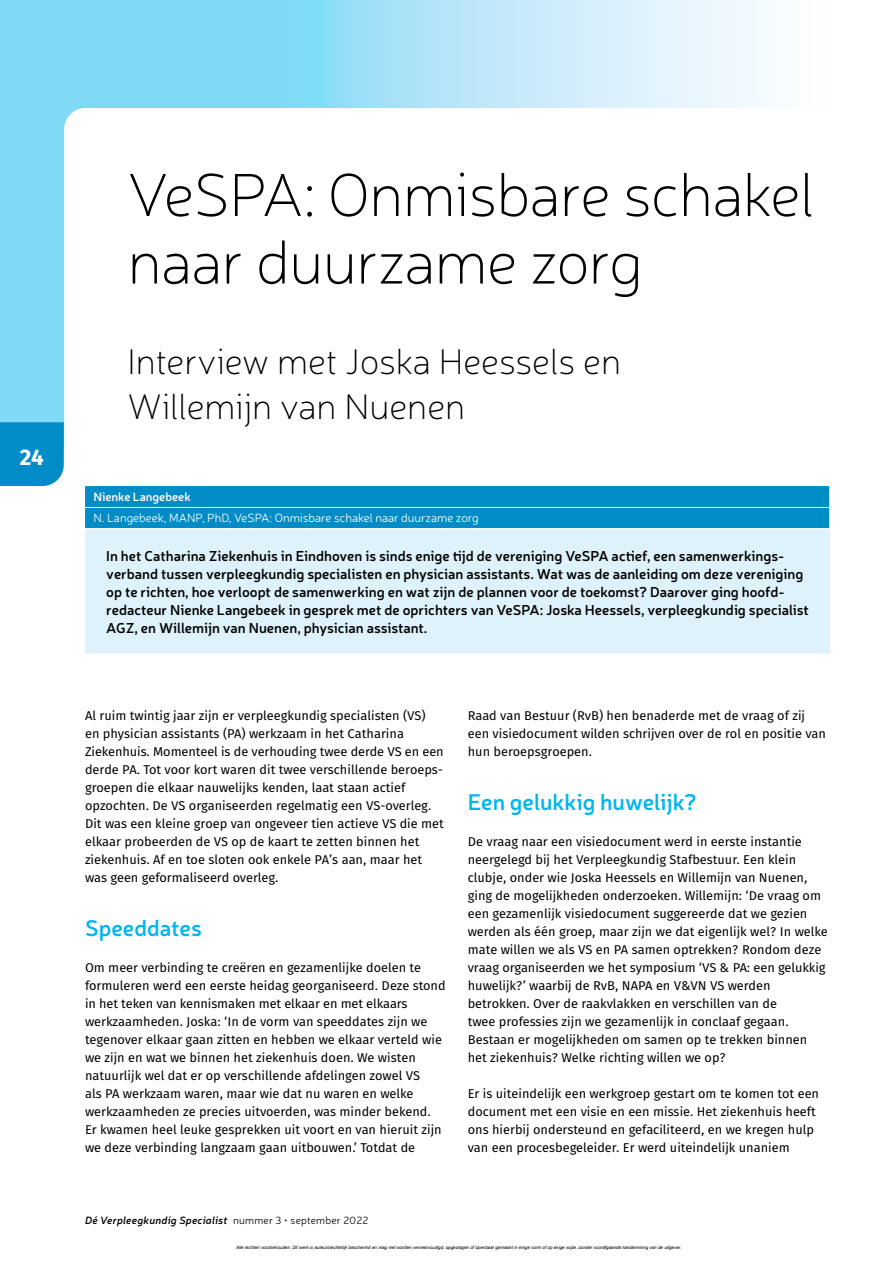
<style>
.page{position:relative;width:893px;height:1263px;background:#fff}
.page>*{position:absolute;margin:0;border:0;box-sizing:border-box;transform-origin:0 0}
.t1{font:100 61.5px/67.5px "Neris";letter-spacing:-.01em;color:#000}
.t2{font:100 36px/45px "Neris";color:#000}
.t3{font:600 22.5px "Neris";color:#00b6ee}
.t4{font:700 22.5px "Fira Sans OT";color:#fff}
.t5{font:600 14.25px/18px "Neris";color:#000}
.t6{font:12.75px/18px "Fira Sans OT";color:#000}
.t7{font:300 12px "Neris";color:#fff}
.t8{font:600 12px "Neris";color:#fff}
.t9{font:italic 600 10.5px "Neris";letter-spacing:.02em;color:#000}
.t10{font:italic 4.5px "Arial";color:#000}
.s1{font-weight:300;font-style:normal}
</style>
<div class="page">
<svg style="left:0;top:0;width:764px;height:422px;background:#a1e2f8"></svg>
<div style="left:0;top:422px;width:64px;height:64px;background:#008cc7"></div>
<svg style="left:64px;top:108px;width:766px;height:423px"></svg>
<div style="left:85px;top:486px;width:744px;height:42px;background:#008cc7"></div>
<div style="left:85px;top:529px;width:744px;height:125px;background:#def2fc"></div>
<hr style="left:85px;top:507px;width:744px;height:1px;background:#fff">
<hr style="left:85px;top:528px;width:744px;height:1px;background:#fff">
<h3 class="t4" style="left:20px;top:441px;width:25px">24</h3>
<h1 class="t1" style="left:128px;top:160px;width:689px">VeSPA: Onmisbare schakel naar duurzame zorg</h1>
<h2 class="t2" style="left:128px;top:338px;width:495px">Interview met Joska Heessels en<br>Willemijn van Nuenen</h2>
<p class="t8" style="left:94px;top:488px;width:99px">Nienke Langebeek</p>
<p class="t7" style="left:94px;top:510px;width:387px">N. Langebeek, MANP, PhD, VeSPA: Onmisbare schakel naar duurzame zorg</p>
<p class="t5" style="left:106px;top:546px;width:704px">In het Catharina Ziekenhuis in Eindhoven is sinds enige tijd de vereniging VeSPA actief, een samenwerkings&shy;verband tussen verpleegkundig specialisten en physician assistants. Wat was de aanleiding om deze vereniging op te richten, hoe verloopt de samenwerking en wat zijn de plannen voor de toekomst? Daarover ging hoofd&shy;redacteur Nienke Langebeek in gesprek met de oprichters van VeSPA: Joska Heessels, verpleegkundig specialist AGZ, en Willemijn van Nuenen, physician assistant.</p>
<p class="t6" style="left:85px;top:707px;width:360px">Al ruim twintig jaar zijn er verpleegkundig specialisten (VS)<br>en physician assistants (PA) werkzaam in het Catharina Ziekenhuis. Momenteel is de verhouding twee derde VS en een derde PA. Tot voor kort waren dit twee verschillende beroeps&shy;groepen die elkaar nauwelijks kenden, laat staan actief opzochten. De VS organiseerden regelmatig een VS-overleg.<br>Dit was een kleine groep van ongeveer tien actieve VS die met elkaar probeerden de VS op de kaart te zetten binnen het ziekenhuis. Af en toe sloten ook enkele PA’s aan, maar het was geen geformaliseerd overleg.</p>
<h3 class="t3" style="left:85px;top:913px;width:118px">Speeddates</h3>
<p class="t6" style="left:85px;top:959px;width:362px">Om meer verbinding te creëren en gezamenlijke doelen te formuleren werd een eerste heidag georganiseerd. Deze stond in het teken van kennismaken met elkaar en met elkaars werkzaamheden. Joska: ‘In de vorm van speeddates zijn we tegenover elkaar gaan zitten en hebben we elkaar verteld wie we zijn en wat we binnen het ziekenhuis doen. We wisten natuurlijk wel dat er op verschillende afdelingen zowel VS<br>als PA werkzaam waren, maar wie dat nu waren en welke werkzaamheden ze precies uitvoerden, was minder bekend.<br>Er kwamen heel leuke gesprekken uit voort en van hieruit zijn we deze verbinding langzaam gaan uitbouwen.’ Totdat de</p>
<p class="t6" style="left:468px;top:708px;width:360px">Raad van Bestuur (RvB) hen benaderde met de vraag of zij een visiedocument wilden schrijven over de rol en positie van hun beroepsgroepen.</p>
<h3 class="t3" style="left:468px;top:787px;width:231px">Een gelukkig huwelijk?</h3>
<p class="t6" style="left:468px;top:833px;width:362px">De vraag naar een visiedocument werd in eerste instantie neergelegd bij het Verpleegkundig Stafbestuur. Een klein clubje, onder wie Joska Heessels en Willemijn van Nuenen, ging de mogelijkheden onderzoeken. Willemijn: ‘De vraag om een gezamenlijk visiedocument suggereerde dat we gezien werden als één groep, maar zijn we dat eigenlijk wel? In welke mate willen we als VS en PA samen optrekken? Rondom deze vraag organiseerden we het symposium ‘VS &amp; PA: een gelukkig huwelijk?’ waarbij de RvB, NAPA en V&amp;VN VS werden betrokken. Over de raakvlakken en verschillen van de<br>twee professies zijn we gezamenlijk in conclaaf gegaan.<br>Bestaan er mogelijkheden om samen op te trekken binnen het ziekenhuis? Welke richting willen we op?</p>
<p class="t6" style="left:468px;top:1086px;width:353px">Er is uiteindelijk een werkgroep gestart om te komen tot een document met een visie en een missie. Het ziekenhuis heeft ons hierbij ondersteund en gefaciliteerd, en we kregen hulp van een procesbegeleider. Er werd uiteindelijk unaniem</p>
<p class="t9" style="left:85px;top:1213px;width:285px">Dé Verpleegkundig Specialist <span class="s1">nummer 3 • september 2022</span></p>
<p class="t10" style="left:236px;top:1245px;width:447px">Alle rechten voorbehouden. Dit werk is auteursrechtelijk beschermd en mag niet worden verveelvoudigd, opgeslagen of openbaar gemaakt in enige vorm of op enige wijze, zonder voorafgaande toestemming van de uitgever.</p>
</div>
